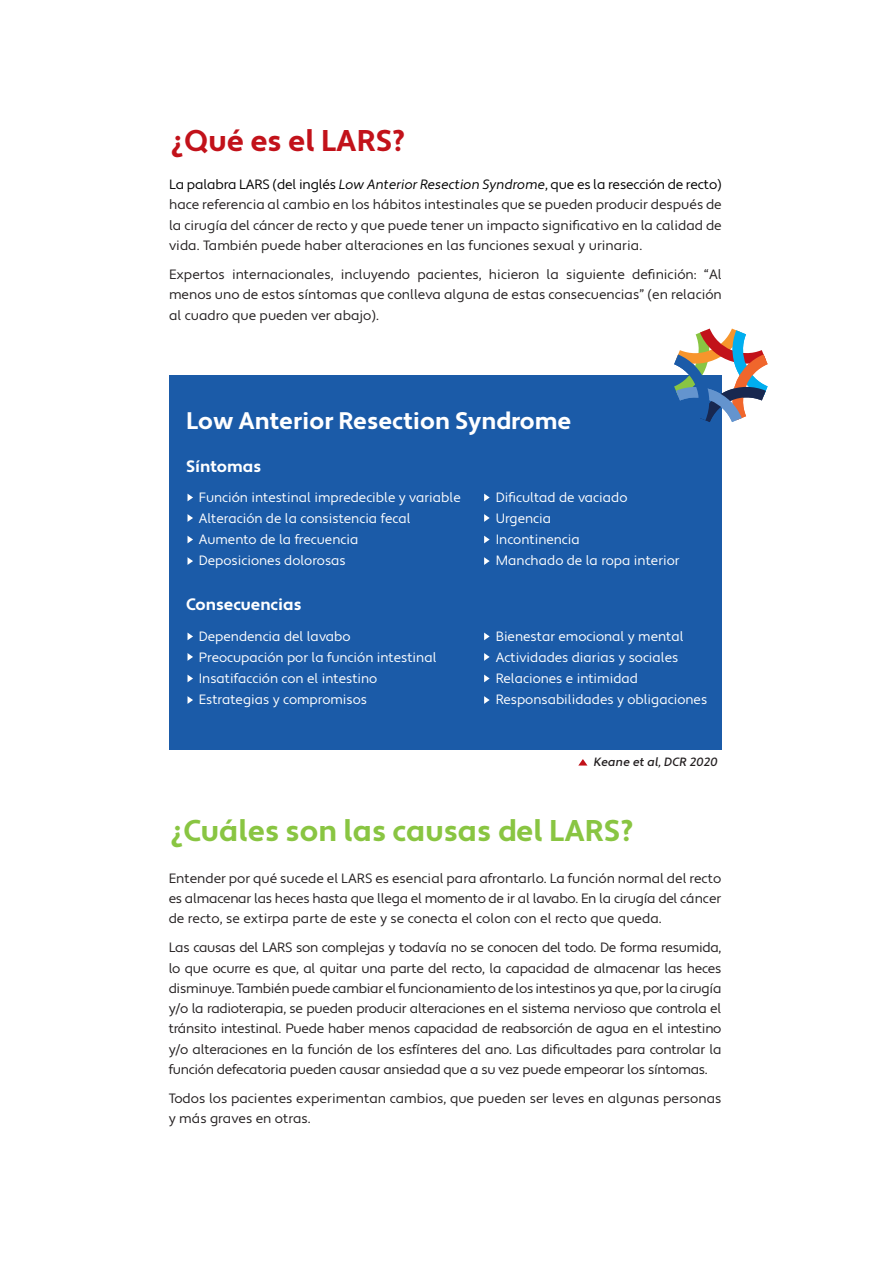
<style>
.page{position:relative;width:893px;height:1263px;background:#fff}
.page>*{position:absolute;margin:0;border:0;box-sizing:border-box;transform-origin:0 0}
.t1{font:700 30px "Apertura";color:#89c542}
.t2{font:700 30px "Apertura";color:#c2121a}
.t3{font:700 24px "Apertura";color:#fff}
.t4{font:700 16.5px "Apertura";color:#fff}
.t5{font:13.5px/20.2px "Apertura";color:#231f20;text-align:justify}
.t6{font:13.5px "Apertura";color:#fff}
.t7{font:12px "Apertura Medium Obliq";color:#231f20}
.s1{color:#000}
.s2{font-family:"Apertura Obliq";color:#000}
</style>
<div class="page">
<div style="left:169px;top:375px;width:553px;height:374px;background:#1b5ba8"></div>
<svg style="left:674px;top:329px;width:94px;height:93px"></svg>
<svg style="left:188px;top:494px;width:5px;height:7px"></svg>
<svg style="left:188px;top:633px;width:5px;height:7px"></svg>
<svg style="left:484px;top:494px;width:6px;height:7px"></svg>
<svg style="left:484px;top:633px;width:6px;height:7px"></svg>
<svg style="left:188px;top:514px;width:5px;height:8px"></svg>
<svg style="left:188px;top:653px;width:5px;height:8px"></svg>
<svg style="left:484px;top:514px;width:6px;height:8px"></svg>
<svg style="left:484px;top:653px;width:6px;height:8px"></svg>
<svg style="left:188px;top:536px;width:5px;height:7px"></svg>
<svg style="left:188px;top:675px;width:5px;height:7px"></svg>
<svg style="left:484px;top:536px;width:6px;height:7px"></svg>
<svg style="left:484px;top:675px;width:6px;height:7px"></svg>
<svg style="left:188px;top:557px;width:5px;height:8px"></svg>
<svg style="left:188px;top:696px;width:5px;height:8px"></svg>
<svg style="left:578px;top:759px;width:9px;height:6px"></svg>
<svg style="left:484px;top:557px;width:6px;height:8px"></svg>
<svg style="left:484px;top:696px;width:6px;height:8px"></svg>
<p class="t2" style="left:169px;top:123px;width:238px">¿Qué es el LARS?</p>
<p class="t5" style="left:169px;top:175px;width:554px"><span class="s1">La palabra LARS (del inglés</span> <span class="s2">Low Anterior Resection Syndrome</span><span class="s1">, que es la resección de recto) </span>hace referencia al cambio en los hábitos intestinales que se pueden producir después de la cirugía del cáncer de recto y que puede tener un impacto significativo en la calidad de vida. También puede haber alteraciones en las funciones sexual y urinaria.</p>
<p class="t5" style="left:169px;top:265px;width:554px">Expertos internacionales, incluyendo pacientes, hicieron la siguiente definición: “Al menos uno de estos síntomas que conlleva alguna de estas consecuencias” (en relación al cuadro que pueden ver abajo).</p>
<p class="t3" style="left:186px;top:407px;width:387px">Low Anterior Resection Syndrome</p>
<p class="t4" style="left:186px;top:456px;width:77px">Síntomas</p>
<p class="t6" style="left:199px;top:489px;width:263px">Función intestinal impredecible y variable</p>
<p class="t6" style="left:199px;top:510px;width:213px">Alteración de la consistencia fecal</p>
<p class="t6" style="left:199px;top:531px;width:161px">Aumento de la frecuencia</p>
<p class="t6" style="left:199px;top:552px;width:148px">Deposiciones dolorosas</p>
<p class="t4" style="left:186px;top:594px;width:117px">Consecuencias</p>
<p class="t6" style="left:199px;top:628px;width:153px">Dependencia del lavabo</p>
<p class="t6" style="left:199px;top:649px;width:239px">Preocupación por la función intestinal</p>
<p class="t6" style="left:199px;top:670px;width:180px">Insatifacción con el intestino</p>
<p class="t6" style="left:199px;top:691px;width:170px">Estrategias y compromisos</p>
<p class="t6" style="left:496px;top:489px;width:133px">Dificultad de vaciado</p>
<p class="t6" style="left:496px;top:510px;width:57px">Urgencia</p>
<p class="t6" style="left:496px;top:531px;width:86px">Incontinencia</p>
<p class="t6" style="left:496px;top:552px;width:185px">Manchado de la ropa interior</p>
<p class="t6" style="left:496px;top:628px;width:189px">Bienestar emocional y mental</p>
<p class="t6" style="left:496px;top:649px;width:184px">Actividades diarias y sociales</p>
<p class="t6" style="left:496px;top:670px;width:144px">Relaciones e intimidad</p>
<p class="t6" style="left:496px;top:691px;width:213px">Responsabilidades y obligaciones</p>
<p class="t7" style="left:594px;top:754px;width:125px">Keane et al, DCR 2020</p>
<p class="t1" style="left:169px;top:813px;width:466px">¿Cuáles son las causas del LARS?</p>
<p class="t5" style="left:169px;top:868px;width:554px">Entender por qué sucede el LARS es esencial para afrontarlo. La función normal del recto es almacenar las heces hasta que llega el momento de ir al lavabo. En la cirugía del cáncer de recto, se extirpa parte de este y se conecta el colon con el recto que queda.</p>
<p class="t5" style="left:169px;top:938px;width:554px">Las causas del LARS son complejas y todavía no se conocen del todo. De forma resumida, lo que ocurre es que, al quitar una parte del recto, la capacidad de almacenar las heces disminuye. También puede cambiar el funcionamiento de los intestinos ya que, por la cirugía y/o la radioterapia, se pueden producir alteraciones en el sistema nervioso que controla el tránsito intestinal. Puede haber menos capacidad de reabsorción de agua en el intestino y/o alteraciones en la función de los esfínteres del ano. Las dificultades para controlar la función defecatoria pueden causar ansiedad que a su vez puede empeorar los síntomas.</p>
<p class="t5" style="left:169px;top:1089px;width:554px">Todos los pacientes experimentan cambios, que pueden ser leves en algunas personas y más graves en otras.</p>
</div>
